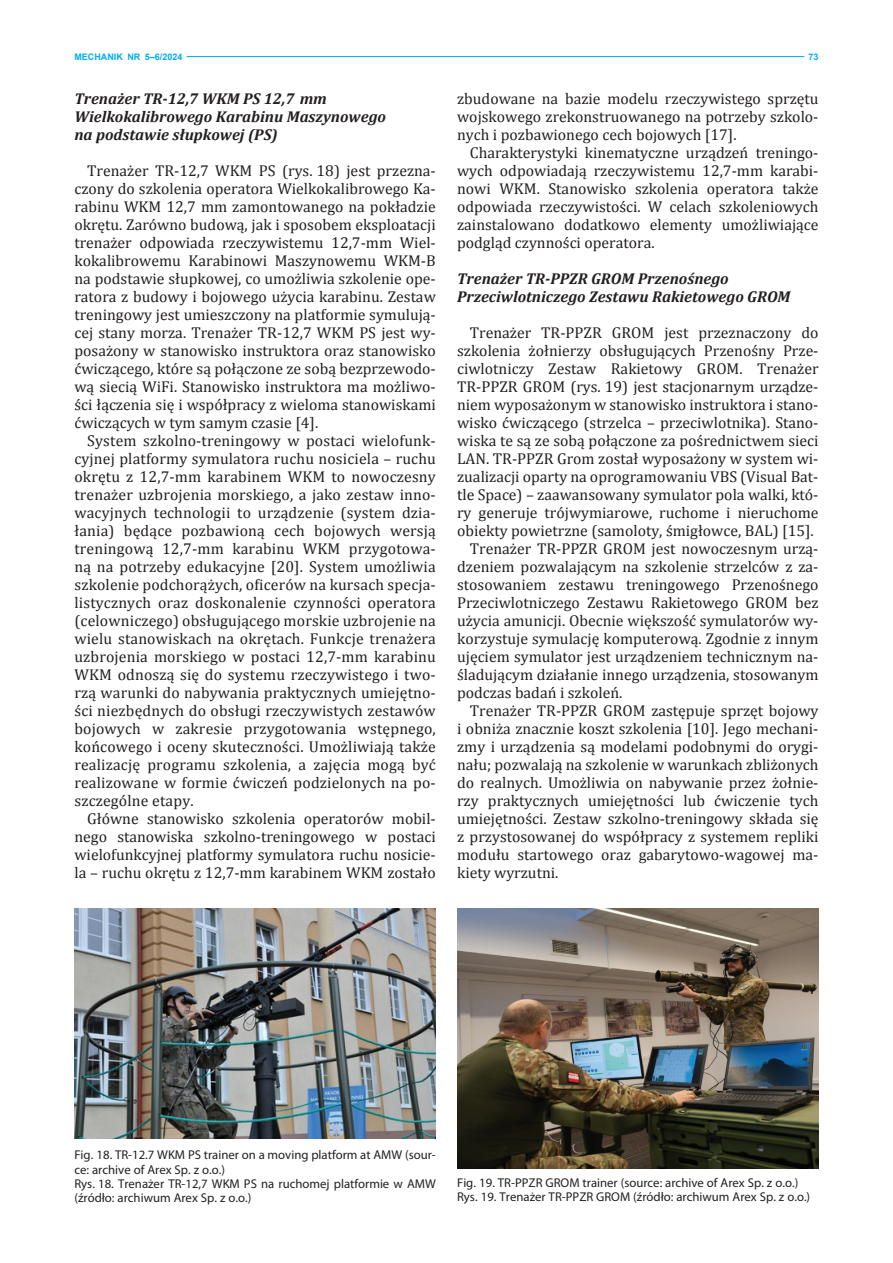
<style>
.page{position:relative;width:893px;height:1263px;background:#fff}
.page>*{position:absolute;margin:0;border:0;box-sizing:border-box;transform-origin:0 0}
.tekst{font:15.75px/18px "Cambria";color:#231f20;text-align:justify}
.tytulik{font:italic 700 15.75px/18px "Cambria";color:#231f20}
.rysunek{font:12.75px/14.2px "Myriad Pro";color:#231f20}
.t1{font:700 9px "Arial";color:#00aeef}
</style>
<div class="page">
<img style="left:74px;top:908px;width:362px;height:231px">
<img style="left:457px;top:908px;width:362px;height:260px">
<hr style="left:187px;top:56px;width:617px;height:1px;background:#00aeef">
<p class="t1" style="left:74px;top:51px;width:110px">MECHANIK NR 5–6/2024</p>
<p class="t1" style="left:809px;top:51px;width:12px">73</p>
<p class="tytulik" style="left:74px;top:89px;width:313px">Trenażer TR-12,7 WKM PS 12,7 mm<br>Wielkokalibrowego Karabinu Maszynowego na podstawie słupkowej (PS)</p>
<p class="tekst" style="left:74px;top:161px;width:363px;text-indent:13px">Trenażer TR-12,7 WKM PS (rys. 18) jest przezna&shy;czony do szkolenia operatora Wielkokalibrowego Ka&shy;rabinu WKM 12,7 mm zamontowanego na pokładzie okrętu. Zarówno budową, jak i sposobem eksploatacji trenażer odpowiada rzeczywistemu 12,7-mm Wiel&shy;kokalibrowemu Karabinowi Maszynowemu WKM-B na podstawie słupkowej, co umożliwia szkolenie ope&shy;ratora z budowy i bojowego użycia karabinu. Zestaw treningowy jest umieszczony na platformie symulują&shy;cej stany morza. Trenażer TR-12,7 WKM PS jest wy&shy;posażony w stanowisko instruktora oraz stanowisko ćwiczącego, które są połączone ze sobą bezprzewodo&shy;wą siecią WiFi. Stanowisko instruktora ma możliwo&shy;ści łączenia się i współpracy z wieloma stanowiskami ćwiczących w tym samym czasie [4].</p>
<p class="tekst" style="left:74px;top:431px;width:363px;text-indent:13px">System szkolno-treningowy w postaci wielofunk&shy;cyjnej platformy symulatora ruchu nosiciela – ruchu okrętu z 12,7-mm karabinem WKM to nowoczesny trenażer uzbrojenia morskiego, a jako zestaw inno&shy;wacyjnych technologii to urządzenie (system dzia&shy;łania) będące pozbawioną cech bojowych wersją treningową 12,7-mm karabinu WKM przygotowa&shy;ną na potrzeby edukacyjne [20]. System umożliwia szkolenie podchorążych, oficerów na kursach specja&shy;listycznych oraz doskonalenie czynności operatora (celowniczego) obsługującego morskie uzbrojenie na wielu stanowiskach na okrętach. Funkcje trenażera uzbrojenia morskiego w postaci 12,7-mm karabinu WKM odnoszą się do systemu rzeczywistego i two&shy;rzą warunki do nabywania praktycznych umiejętno&shy;ści niezbędnych do obsługi rzeczywistych zestawów bojowych w zakresie przygotowania wstępnego, końcowego i oceny skuteczności. Umożliwiają także realizację programu szkolenia, a zajęcia mogą być realizowane w formie ćwiczeń podzielonych na po&shy;szczególne etapy.</p>
<p class="tekst" style="left:74px;top:809px;width:363px;text-indent:13px">Główne stanowisko szkolenia operatorów mobil&shy;nego stanowiska szkolno-treningowego w postaci wielofunkcyjnej platformy symulatora ruchu nosicie&shy;la – ruchu okrętu z 12,7-mm karabinem WKM zostało</p>
<p class="tekst" style="left:457px;top:89px;width:363px">zbudowane na bazie modelu rzeczywistego sprzętu wojskowego zrekonstruowanego na potrzeby szkolo&shy;nych i pozbawionego cech bojowych [17].</p>
<p class="tekst" style="left:457px;top:143px;width:363px;text-indent:13px">Charakterystyki kinematyczne urządzeń treningo&shy;wych odpowiadają rzeczywistemu 12,7-mm karabi&shy;nowi WKM. Stanowisko szkolenia operatora także odpowiada rzeczywistości. W celach szkoleniowych zainstalowano dodatkowo elementy umożliwiające podgląd czynności operatora.</p>
<p class="tytulik" style="left:457px;top:269px;width:335px">Trenażer TR-PPZR GROM Przenośnego<br>Przeciwlotniczego Zestawu Rakietowego GROM</p>
<p class="tekst" style="left:457px;top:323px;width:363px;text-indent:13px">Trenażer TR-PPZR GROM jest przeznaczony do szkolenia żołnierzy obsługujących Przenośny Prze&shy;ciwlotniczy Zestaw Rakietowy GROM. Trenażer TR-PPZR GROM (rys. 19) jest stacjonarnym urządze&shy;niem wyposażonym w stanowisko instruktora i stano&shy;wisko ćwiczącego (strzelca – przeciwlotnika). Stano&shy;wiska te są ze sobą połączone za pośrednictwem sieci LAN. TR-PPZR Grom został wyposażony w system wi&shy;zualizacji oparty na oprogramowaniu VBS (Visual Bat&shy;tle Space) – zaawansowany symulator pola walki, któ&shy;ry generuje trójwymiarowe, ruchome i nieruchome obiekty powietrzne (samoloty, śmigłowce, BAL) [15].</p>
<p class="tekst" style="left:457px;top:539px;width:363px;text-indent:13px">Trenażer TR-PPZR GROM jest nowoczesnym urzą&shy;dzeniem pozwalającym na szkolenie strzelców z za&shy;stosowaniem zestawu treningowego Przenośnego Przeciwlotniczego Zestawu Rakietowego GROM bez użycia amunicji. Obecnie większość symulatorów wy&shy;korzystuje symulację komputerową. Zgodnie z innym ujęciem symulator jest urządzeniem technicznym na&shy;śladującym działanie innego urządzenia, stosowanym podczas badań i szkoleń.</p>
<p class="tekst" style="left:457px;top:701px;width:363px;text-indent:13px">Trenażer TR-PPZR GROM zastępuje sprzęt bojowy i obniża znacznie koszt szkolenia [10]. Jego mechani&shy;zmy i urządzenia są modelami podobnymi do orygi&shy;nału; pozwalają na szkolenie w warunkach zbliżonych do realnych. Umożliwia on nabywanie przez żołnie&shy;rzy praktycznych umiejętności lub ćwiczenie tych umiejętności. Zestaw szkolno-treningowy składa się z przystosowanej do współpracy z systemem repliki modułu startowego oraz gabarytowo-wagowej ma&shy;kiety wyrzutni.</p>
<p class="rysunek" style="left:74px;top:1148px;width:363px">Fig. 18. TR-12.7 WKM PS trainer on a moving platform at AMW (sour&shy;ce: archive of Arex Sp. z o.o.)</p>
<p class="rysunek" style="left:74px;top:1176px;width:363px">Rys. 18. Trenażer TR-12,7 WKM PS na ruchomej platformie w AMW (źródło: archiwum Arex Sp. z o.o.)</p>
<p class="rysunek" style="left:457px;top:1175px;width:343px">Fig. 19. TR-PPZR GROM trainer (source: archive of Arex Sp. z o.o.)</p>
<p class="rysunek" style="left:457px;top:1190px;width:355px">Rys. 19. Trenażer TR-PPZR GROM (źródło: archiwum Arex Sp. z o.o.)</p>
</div>
